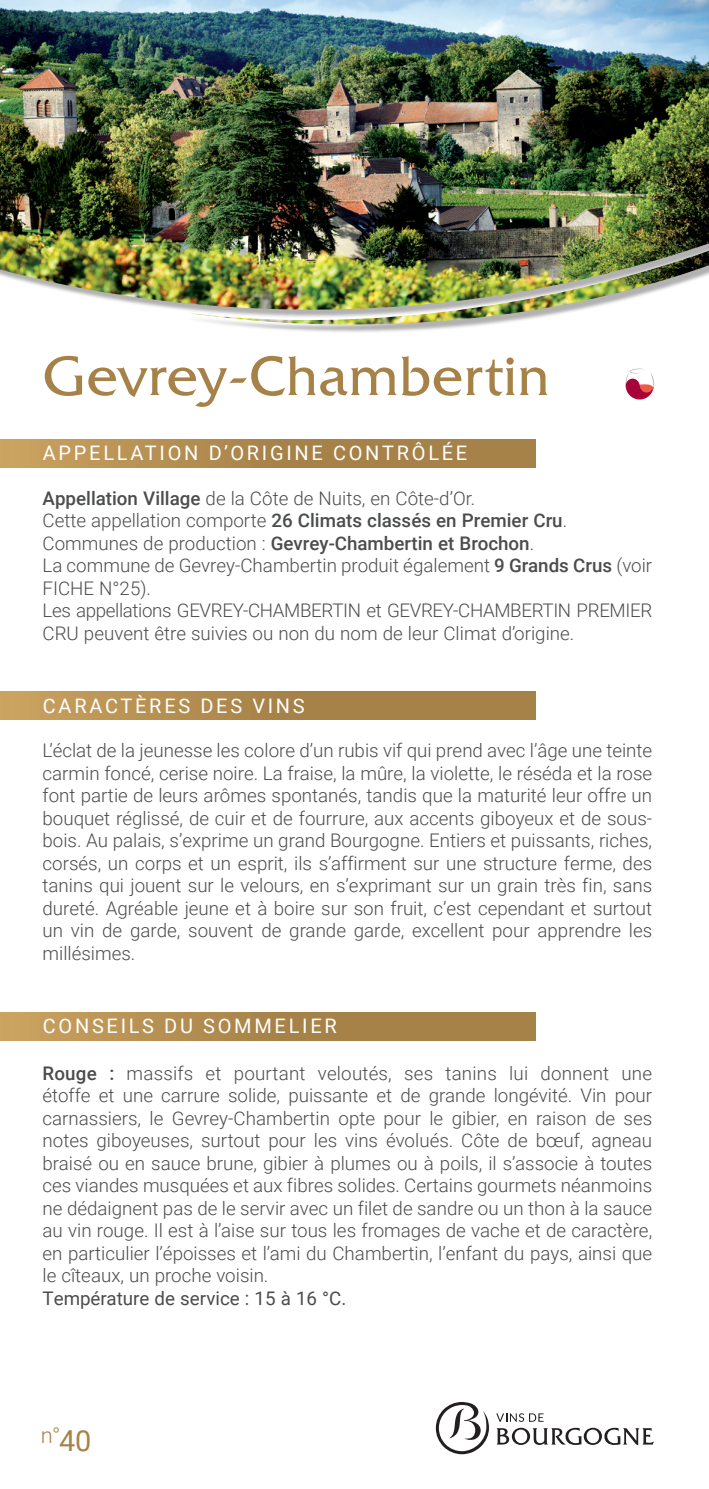
<style>
.page{position:relative;width:709px;height:1489px;background:#fff}
.page>*{position:absolute;margin:0;border:0;box-sizing:border-box;transform-origin:0 0}
.t1{font:55px "Friz Quadrata Pro";color:#a78248}
.t2{font:29px "Roboto";color:#a78248}
.t3{font:300 22px "Roboto";color:#a78248}
.Texte_courant_normal{font:20px "Roboto";letter-spacing:.135em;color:#fff}
.Texte_courant_normal-2{font:300 18.75px/22.5px "Roboto";color:#4b4c4d;text-align:justify}
.Texte_courant_normal-3{font:300 18.75px/22.5px "Roboto";letter-spacing:-.02em;color:#4b4c4d}
.Texte_courant_normal-4{font:500 18.75px "Roboto";color:#4b4c4d}
.Texte_courant_normal-5{font:18.75px "Roboto";color:#4b4c4d}
.s1{font-weight:500}
.s2{font-weight:300}
</style>
<div class="page">
<img style="left:0;top:0;width:709px;height:332px">
<div style="left:0;top:691px;width:535px;height:28px;background:linear-gradient(to right,#c39c5b,#9e7a42)"></div>
<div style="left:0;top:439px;width:535px;height:29px;background:linear-gradient(to right,#c39c5b,#9e7a42)"></div>
<div style="left:0;top:1012px;width:535px;height:28px;background:linear-gradient(to right,#c39c5b,#9e7a42)"></div>
<svg style="left:625px;top:368px;width:29px;height:31px"></svg>
<svg style="left:496px;top:1413px;width:47px;height:8px"></svg>
<svg style="left:496px;top:1427px;width:158px;height:18px"></svg>
<svg style="left:436px;top:1402px;width:53px;height:51px"></svg>
<p class="t1" style="left:43px;top:342px;width:509px">Gevrey-Chambertin</p>
<p class="Texte_courant_normal" style="left:43px;top:439px;width:426px">APPELLATION D’ORIGINE CONTRÔLÉE</p>
<p class="Texte_courant_normal-2" style="left:43px;top:486px;width:434px"><span class="s1">Appellation Village</span> de la Côte de Nuits, en Côte-d’Or.</p>
<p class="Texte_courant_normal-4" style="left:43px;top:507px;width:526px"><span class="s2">Cette appellation comporte</span> 26 Climats classés en Premier Cru<span class="s2">.</span></p>
<p class="Texte_courant_normal-4" style="left:43px;top:530px;width:493px"><span class="s2">Communes de production :</span> Gevrey-Chambertin et Brochon<span class="s2">.</span></p>
<p class="Texte_courant_normal-2" style="left:43px;top:553px;width:611px">La commune de Gevrey-Chambertin produit également <span class="s1">9 Grands Crus</span> (voir<br>FICHE N°25).</p>
<p class="Texte_courant_normal-3" style="left:43px;top:598px;width:611px">Les appellations GEVREY-CHAMBERTIN et GEVREY-CHAMBERTIN PREMIER<br>CRU peuvent être suivies ou non du nom de leur Climat d’origine.</p>
<p class="Texte_courant_normal" style="left:43px;top:691px;width:263px">CARACTÈRES DES VINS</p>
<p class="Texte_courant_normal-2" style="left:43px;top:738px;width:611px">L’éclat de la jeunesse les colore d’un rubis vif qui prend avec l’âge une teinte carmin foncé, cerise noire. La fraise, la mûre, la violette, le réséda et la rose font partie de leurs arômes spontanés, tandis que la maturité leur offre un bouquet réglissé, de cuir et de fourrure, aux accents giboyeux et de sous&shy;bois. Au palais, s’exprime un grand Bourgogne. Entiers et puissants, riches, corsés, un corps et un esprit, ils s’affirment sur une structure ferme, des tanins qui jouent sur le velours, en s’exprimant sur un grain très fin, sans dureté. Agréable jeune et à boire sur son fruit, c’est cependant et surtout un vin de garde, souvent de grande garde, excellent pour apprendre les millésimes.</p>
<p class="Texte_courant_normal" style="left:43px;top:1012px;width:295px">CONSEILS DU SOMMELIER</p>
<p class="Texte_courant_normal-2" style="left:43px;top:1060px;width:611px"><span class="s1">Rouge :</span> massifs et pourtant veloutés, ses tanins lui donnent une étoffe et une carrure solide, puissante et de grande longévité. Vin pour carnassiers, le Gevrey-Chambertin opte pour le gibier, en raison de ses notes giboyeuses, surtout pour les vins évolués. Côte de bœuf, agneau braisé ou en sauce brune, gibier à plumes ou à poils, il s’associe à toutes ces viandes musquées et aux fibres solides. Certains gourmets néanmoins ne dédaignent pas de le servir avec un filet de sandre ou un thon à la sauce au vin rouge. Il est à l’aise sur tous les fromages de vache et de caractère, en particulier l’époisses et l’ami du Chambertin, l’enfant du pays, ainsi que le cîteaux, un proche voisin.</p>
<p class="Texte_courant_normal-5" style="left:43px;top:1284px;width:305px">Température de service : 15 à 16 °C.</p>
<p class="t3" style="left:41px;top:1419px;width:21px">n°</p>
<p class="t2" style="left:59px;top:1419px;width:34px">40</p>
</div>
